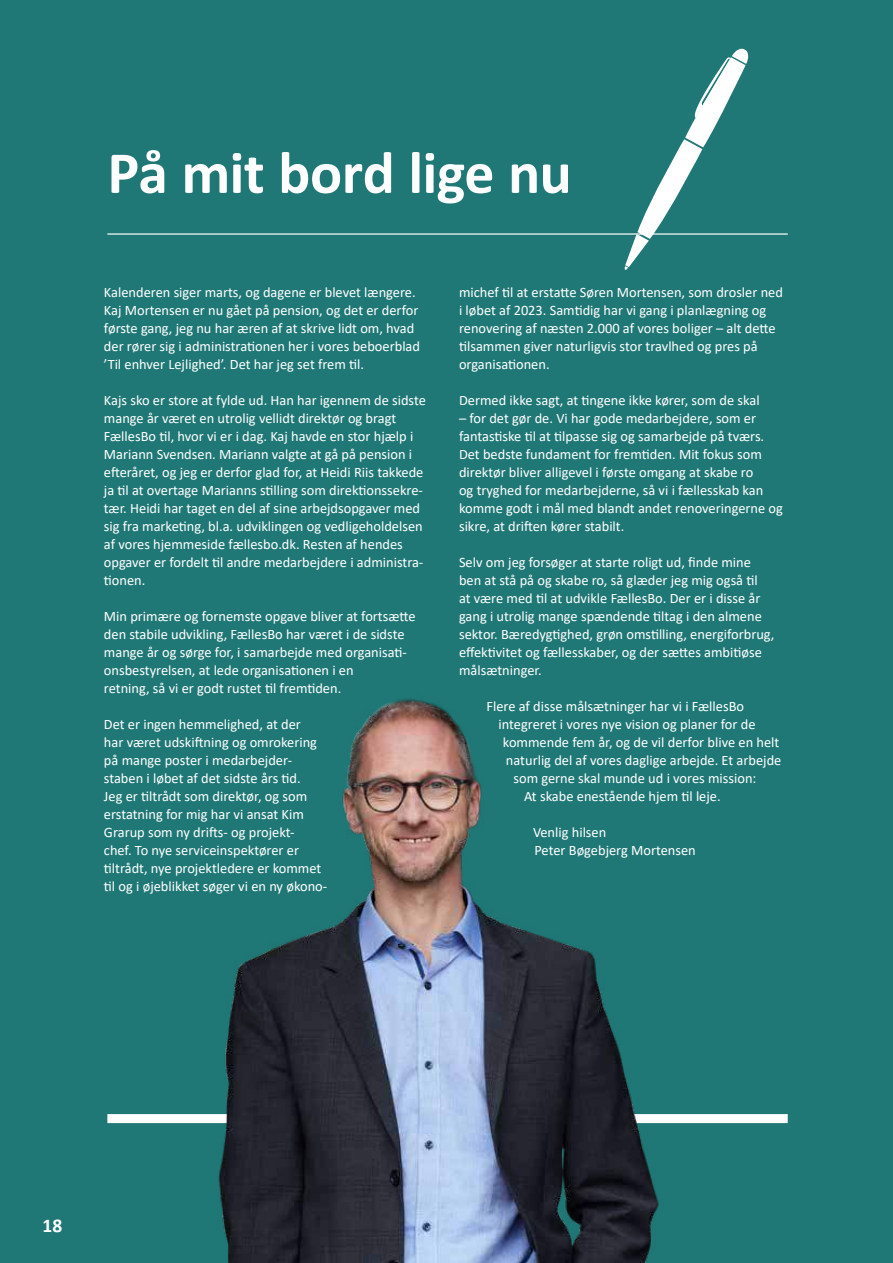
<style>
.page{position:relative;width:893px;height:1263px;background:#207876}
.page>*{position:absolute;margin:0;border:0;box-sizing:border-box;transform-origin:0 0}
.t1{font:700 60px "Calibri";letter-spacing:-.01em;color:#fff}
.t2{font:700 19.5px "Calibri";color:#fff}
.t3{font:14.4px/18px "Calibri";color:#fff}
</style>
<div class="page">
<div style="left:107px;top:1114px;width:681px;height:9px;background:#fff"></div>
<hr style="left:107px;top:233px;width:681px;height:2px;background:#fff">
<svg style="left:624px;top:48px;width:125px;height:222px"></svg>
<img style="left:123px;top:699px;width:593px;height:564px">
<h1 class="t1" style="left:107px;top:130px;width:466px">På mit bord lige nu</h1>
<p class="t3" style="left:104px;top:283px;width:318px">Kalenderen siger marts, og dagene er blevet længere.<br>Kaj Mortensen er nu gået på pension, og det er derfor første gang, jeg nu har æren af at skrive lidt om, hvad der rører sig i administrationen her i vores beboerblad ’Til enhver Lejlighed’. Det har jeg set frem til.</p>
<p class="t3" style="left:104px;top:391px;width:323px">Kajs sko er store at fylde ud. Han har igennem de sidste mange år været en utrolig vellidt direktør og bragt FællesBo til, hvor vi er i dag. Kaj havde en stor hjælp i Mariann Svendsen. Mariann valgte at gå på pension i efteråret, og jeg er derfor glad for, at Heidi Riis takkede ja til at overtage Marianns stilling som direktionssekre&shy;tær. Heidi har taget en del af sine arbejdsopgaver med sig fra marketing, bl.a. udviklingen og vedligeholdelsen af vores hjemmeside fællesbo.dk. Resten af hendes opgaver er fordelt til andre medarbejdere i administra&shy;tionen.</p>
<p class="t3" style="left:104px;top:607px;width:313px">Min primære og fornemste opgave bliver at fortsætte den stabile udvikling, FællesBo har været i de sidste mange år og sørge for, i samarbejde med organisati&shy;onsbestyrelsen, at lede organisationen i en<br>retning, så vi er godt rustet til fremtiden.</p>
<p class="t3" style="left:104px;top:715px;width:225px">Det er ingen hemmelighed, at der<br>har været udskiftning og omrokering på mange poster i medarbejder&shy;staben i løbet af det sidste års tid.<br>Jeg er tiltrådt som direktør, og som erstatning for mig har vi ansat Kim Grarup som ny drifts- og projekt-<br>chef. To nye serviceinspektører er tiltrådt, nye projektledere er kommet til og i øjeblikket søger vi en ny økono-</p>
<p class="t3" style="left:459px;top:283px;width:325px">michef til at erstatte Søren Mortensen, som drosler ned i løbet af 2023. Samtidig har vi gang i planlægning og renovering af næsten 2.000 af vores boliger – alt dette tilsammen giver naturligvis stor travlhed og pres på organisationen.</p>
<p class="t3" style="left:459px;top:391px;width:302px">Dermed ikke sagt, at tingene ikke kører, som de skal</p>
<p class="t3" style="left:459px;top:409px;width:325px">– for det gør de. Vi har gode medarbejdere, som er fantastiske til at tilpasse sig og samarbejde på tværs.<br>Det bedste fundament for fremtiden. Mit fokus som direktør bliver alligevel i første omgang at skabe ro<br>og tryghed for medarbejderne, så vi i fællesskab kan komme godt i mål med blandt andet renoveringerne og sikre, at driften kører stabilt.</p>
<p class="t3" style="left:459px;top:553px;width:317px">Selv om jeg forsøger at starte roligt ud, finde mine ben at stå på og skabe ro, så glæder jeg mig også til<br>at være med til at udvikle FællesBo. Der er i disse år gang i utrolig mange spændende tiltag i den almene sektor. Bæredygtighed, grøn omstilling, energiforbrug, effektivitet og fællesskaber, og der sættes ambitiøse målsætninger.</p>
<p class="t3" style="left:486px;top:697px;width:259px">Flere af disse målsætninger har vi i FællesBo</p>
<p class="t3" style="left:498px;top:715px;width:259px">integreret i vores nye vision og planer for de</p>
<p class="t3" style="left:503px;top:733px;width:278px">kommende fem år, og de vil derfor blive en helt</p>
<p class="t3" style="left:506px;top:751px;width:277px">naturlig del af vores daglige arbejde. Et arbejde</p>
<p class="t3" style="left:513px;top:769px;width:244px">som gerne skal munde ud i vores mission:</p>
<p class="t3" style="left:524px;top:787px;width:198px">At skabe enestående hjem til leje.</p>
<p class="t3" style="left:533px;top:823px;width:164px">Venlig hilsen<br>Peter Bøgebjerg Mortensen</p>
<h2 class="t2" style="left:43px;top:1211px;width:21px">18</h2>
</div>
